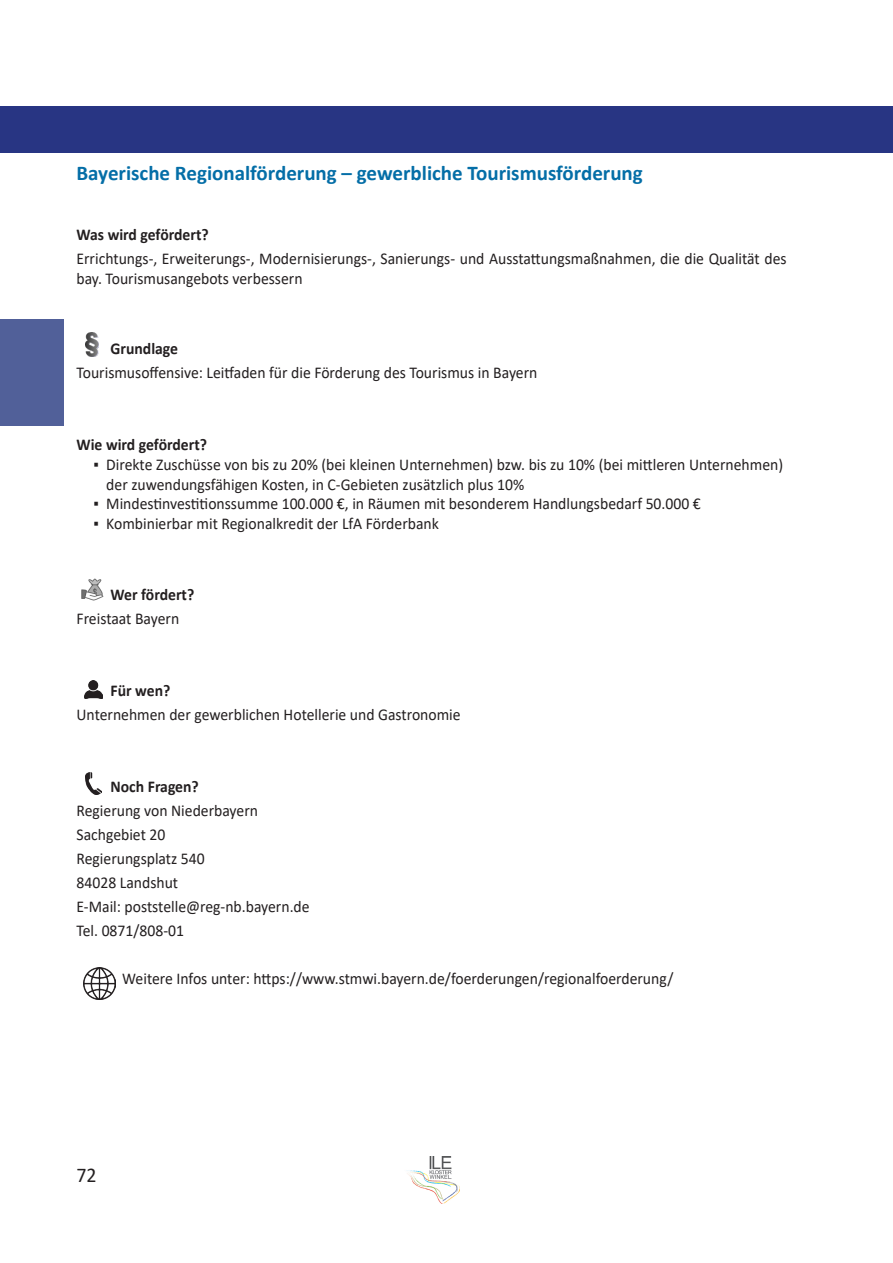
<style>
.page{position:relative;width:893px;height:1263px;background:#fff}
.page>*{position:absolute;margin:0;border:0;box-sizing:border-box;transform-origin:0 0}
.Titel_Programmname-blau{font:700 21px "Calibri";color:#046ea7}
.t1{font:21px "Calibri";color:#231f20;scale:.95 1}
.PLW_Berh_Text{font:16.5px/19.8px "Calibri";color:#231f20;scale:.95 1}
.PLW_Berh_Ueberschrift04{font:700 16.5px "Calibri";color:#231f20;scale:.95 1}
</style>
<div class="page">
<div style="left:0;top:106px;width:893px;height:47px;background:#283583"></div>
<div style="left:0;top:319px;width:64px;height:106px;background:#516099"></div>
<img style="left:407px;top:1157px;width:52px;height:46px">
<img style="left:81px;top:578px;width:23px;height:23px">
<img style="left:86px;top:773px;width:16px;height:21px">
<img style="left:85px;top:332px;width:13px;height:24px">
<img style="left:84px;top:680px;width:19px;height:19px">
<img style="left:83px;top:967px;width:32px;height:32px">
<p class="Titel_Programmname-blau" style="left:77px;top:158px;width:568px">Bayerische Regionalförderung – gewerbliche Tourismusförderung</p>
<p class="PLW_Berh_Ueberschrift04" style="left:77px;top:223px;width:141px">Was wird gefördert?</p>
<p class="PLW_Berh_Text" style="left:77px;top:248px;width:749px">Errichtungs-, Erweiterungs-, Modernisierungs-, Sanierungs- und Ausstattungsmaßnahmen, die die Qualität des bay. Tourismusangebots verbessern</p>
<p class="PLW_Berh_Ueberschrift04" style="left:111px;top:337px;width:73px">Grundlage</p>
<p class="PLW_Berh_Text" style="left:77px;top:362px;width:487px">Tourismusoffensive: Leitfaden für die Förderung des Tourismus in Bayern</p>
<p class="PLW_Berh_Ueberschrift04" style="left:77px;top:433px;width:139px">Wie wird gefördert?</p>
<p class="PLW_Berh_Text" style="left:106px;top:454px;width:714px;text-indent:-13px">▪ Direkte Zuschüsse von bis zu 20% (bei kleinen Unternehmen) bzw. bis zu 10% (bei mittleren Unternehmen) der zuwendungsfähigen Kosten, in C-Gebieten zusätzlich plus 10%</p>
<p class="PLW_Berh_Text" style="left:94px;top:494px;width:641px">▪ Mindestinvestitionssumme 100.000 €, in Räumen mit besonderem Handlungsbedarf 50.000 €</p>
<p class="PLW_Berh_Text" style="left:94px;top:513px;width:365px">▪ Kombinierbar mit Regionalkredit der LfA Förderbank</p>
<p class="PLW_Berh_Ueberschrift04" style="left:111px;top:583px;width:90px">Wer fördert?</p>
<p class="PLW_Berh_Text" style="left:77px;top:608px;width:110px">Freistaat Bayern</p>
<p class="PLW_Berh_Ueberschrift04" style="left:111px;top:679px;width:64px">Für wen?</p>
<p class="PLW_Berh_Text" style="left:77px;top:704px;width:406px">Unternehmen der gewerblichen Hotellerie und Gastronomie</p>
<p class="PLW_Berh_Ueberschrift04" style="left:111px;top:775px;width:94px">Noch Fragen?</p>
<p class="PLW_Berh_Text" style="left:77px;top:800px;width:193px">Regierung von Niederbayern</p>
<p class="PLW_Berh_Text" style="left:77px;top:824px;width:95px">Sachgebiet 20</p>
<p class="PLW_Berh_Text" style="left:77px;top:848px;width:137px">Regierungsplatz 540</p>
<p class="PLW_Berh_Text" style="left:77px;top:872px;width:109px">84028 Landshut</p>
<p class="PLW_Berh_Text" style="left:77px;top:896px;width:247px">E-Mail: poststelle@reg-nb.bayern.de</p>
<p class="PLW_Berh_Text" style="left:77px;top:920px;width:115px">Tel. 0871/808-01</p>
<p class="PLW_Berh_Text" style="left:122px;top:968px;width:582px">Weitere Infos unter: https://www.stmwi.bayern.de/foerderungen/regionalfoerderung/</p>
<p class="t1" style="left:77px;top:1160px;width:23px">72</p>
</div>
